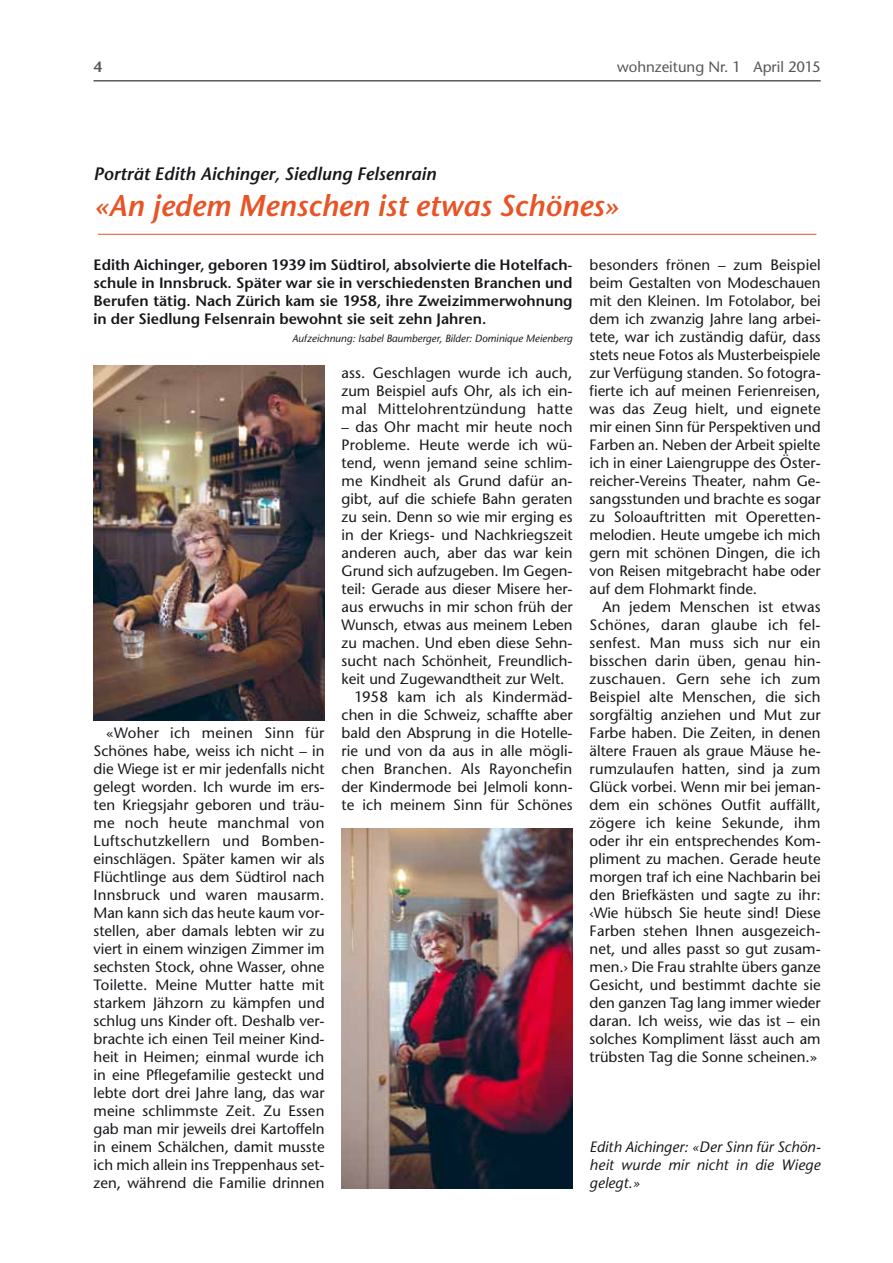
<style>
.page{position:relative;width:893px;height:1263px;background:#fff}
.page>*{position:absolute;margin:0;border:0;box-sizing:border-box;transform-origin:0 0}
.t1{font:italic 600 30px "Stone Sans";color:#e85425}
.t2{font:italic 600 18px "Stone Sans";color:#1a171c}
.t3{font:15px/18px "Stone Sans";color:#1a171c;text-align:justify}
.t4{font:600 15px/18px "Stone Sans";color:#1a171c;text-align:justify}
.t5{font:italic 15px/18px "Stone Sans";letter-spacing:.01em;color:#1a171c;text-align:justify}
.t6{font:15px "Stone Sans";color:#58585a}
.t7{font:600 15px "Stone Sans";color:#58585a}
.t8{font:italic 10.5px "Stone Sans";color:#1a171c}
</style>
<div class="page">
<hr style="left:94px;top:80px;width:727px;height:2px;background:#58585a">
<hr style="left:98px;top:234px;width:718px;height:1px;background:#e85425">
<img style="left:94px;top:366px;width:231px;height:354px">
<img style="left:342px;top:828px;width:231px;height:360px">
<p class="t7" style="left:94px;top:57px;width:10px">4</p>
<p class="t6" style="left:617px;top:58px;width:205px">wohnzeitung Nr. 1 April 2015</p>
<p class="t2" style="left:94px;top:163px;width:344px">Porträt Edith Aichinger, Siedlung Felsenrain</p>
<h1 class="t1" style="left:94px;top:187px;width:527px">«An jedem Menschen ist etwas Schönes»</h1>
<p class="t4" style="left:94px;top:256px;width:481px">Edith Aichinger, geboren 1939 im Südtirol, absolvierte die Hotelfach&shy;schule in Innsbruck. Später war sie in verschiedensten Branchen und Berufen tätig. Nach Zürich kam sie 1958, ihre Zweizimmerwohnung in der Siedlung Felsenrain bewohnt sie seit zehn Jahren.</p>
<p class="t8" style="left:292px;top:332px;width:282px">Aufzeichnung: Isabel Baumberger, Bilder: Dominique Meienberg</p>
<p class="t3" style="left:590px;top:256px;width:233px">besonders frönen – zum Beispiel beim Gestalten von Modeschauen mit den Kleinen. Im Fotolabor, bei dem ich zwanzig Jahre lang arbei&shy;tete, war ich zuständig dafür, dass stets neue Fotos als Musterbeispiele zur Verfügung standen. So fotogra&shy;fierte ich auf meinen Ferienreisen, was das Zeug hielt, und eignete mir einen Sinn für Perspektiven und Farben an. Neben der Arbeit spielte ich in einer Laiengruppe des Öster&shy;reicher-Vereins Theater, nahm Ge&shy;sangsstunden und brachte es sogar zu Soloauftritten mit Operetten&shy;melodien. Heute umgebe ich mich gern mit schönen Dingen, die ich von Reisen mitgebracht habe oder auf dem Flohmarkt finde.</p>
<p class="t3" style="left:590px;top:598px;width:233px;text-indent:13px">An jedem Menschen ist etwas Schönes, daran glaube ich fel&shy;senfest. Man muss sich nur ein bisschen darin üben, genau hin&shy;zuschauen. Gern sehe ich zum Beispiel alte Menschen, die sich sorgfältig anziehen und Mut zur Farbe haben. Die Zeiten, in denen ältere Frauen als graue Mäuse he&shy;rumzulaufen hatten, sind ja zum Glück vorbei. Wenn mir bei jeman&shy;dem ein schönes Outfit auffällt, zögere ich keine Sekunde, ihm oder ihr ein entsprechendes Kom&shy;pliment zu machen. Gerade heute morgen traf ich eine Nachbarin bei den Briefkästen und sagte zu ihr: ‹Wie hübsch Sie heute sind! Diese Farben stehen Ihnen ausgezeich&shy;net, und alles passt so gut zusam&shy;men.› Die Frau strahlte übers ganze Gesicht, und bestimmt dachte sie den ganzen Tag lang immer wieder daran. Ich weiss, wie das ist – ein solches Kompliment lässt auch am trübsten Tag die Sonne scheinen.»</p>
<p class="t3" style="left:342px;top:364px;width:233px">ass. Geschlagen wurde ich auch, zum Beispiel aufs Ohr, als ich ein&shy;mal Mittelohrentzündung hatte</p>
<p class="t3" style="left:342px;top:418px;width:232px">– das Ohr macht mir heute noch</p>
<p class="t3" style="left:342px;top:436px;width:232px">Probleme. Heute werde ich wü-</p>
<p class="t3" style="left:342px;top:454px;width:232px">tend, wenn jemand seine schlim-</p>
<p class="t3" style="left:342px;top:472px;width:232px">me Kindheit als Grund dafür an-</p>
<p class="t3" style="left:342px;top:490px;width:233px">gibt, auf die schiefe Bahn geraten</p>
<p class="t3" style="left:342px;top:508px;width:233px">zu sein. Denn so wie mir erging es</p>
<p class="t3" style="left:342px;top:526px;width:232px">in der Kriegs- und Nachkriegszeit</p>
<p class="t3" style="left:342px;top:544px;width:232px">anderen auch, aber das war kein</p>
<p class="t3" style="left:342px;top:562px;width:233px">Grund sich aufzugeben. Im Gegen-</p>
<p class="t3" style="left:342px;top:580px;width:232px">teil: Gerade aus dieser Misere her-</p>
<p class="t3" style="left:342px;top:598px;width:233px">aus erwuchs in mir schon früh der</p>
<p class="t3" style="left:342px;top:616px;width:233px">Wunsch, etwas aus meinem Leben</p>
<p class="t3" style="left:342px;top:634px;width:233px">zu machen. Und eben diese Sehn-</p>
<p class="t3" style="left:342px;top:652px;width:232px">sucht nach Schönheit, Freundlich-</p>
<p class="t3" style="left:342px;top:670px;width:224px">keit und Zugewandtheit zur Welt.</p>
<p class="t3" style="left:354px;top:688px;width:220px">1958 kam ich als Kindermäd-</p>
<p class="t3" style="left:342px;top:706px;width:233px">chen in die Schweiz, schaffte aber</p>
<p class="t3" style="left:342px;top:724px;width:232px">bald den Absprung in die Hotelle-</p>
<p class="t3" style="left:342px;top:742px;width:233px">rie und von da aus in alle mögli-</p>
<p class="t3" style="left:342px;top:760px;width:232px">chen Branchen. Als Rayonchefin</p>
<p class="t3" style="left:342px;top:778px;width:233px">der Kindermode bei Jelmoli konn-</p>
<p class="t3" style="left:342px;top:796px;width:233px">te ich meinem Sinn für Schönes</p>
<p class="t3" style="left:94px;top:724px;width:233px;text-indent:13px">«Woher ich meinen Sinn für Schönes habe, weiss ich nicht – in die Wiege ist er mir jedenfalls nicht gelegt worden. Ich wurde im ers&shy;ten Kriegsjahr geboren und träu&shy;me noch heute manchmal von Luftschutzkellern und Bomben&shy;einschlägen. Später kamen wir als Flüchtlinge aus dem Südtirol nach Innsbruck und waren mausarm.<br>Man kann sich das heute kaum vor&shy;stellen, aber damals lebten wir zu viert in einem winzigen Zimmer im sechsten Stock, ohne Wasser, ohne Toilette. Meine Mutter hatte mit starkem Jähzorn zu kämpfen und schlug uns Kinder oft. Deshalb ver&shy;brachte ich einen Teil meiner Kind&shy;heit in Heimen; einmal wurde ich in eine Pflegefamilie gesteckt und lebte dort drei Jahre lang, das war meine schlimmste Zeit. Zu Essen gab man mir jeweils drei Kartoffeln in einem Schälchen, damit musste ich mich allein ins Treppenhaus set&shy;zen, während die Familie drinnen</p>
<p class="t5" style="left:590px;top:1138px;width:233px">Edith Aichinger: «Der Sinn für Schön&shy;heit wurde mir nicht in die Wiege gelegt.»</p>
</div>
